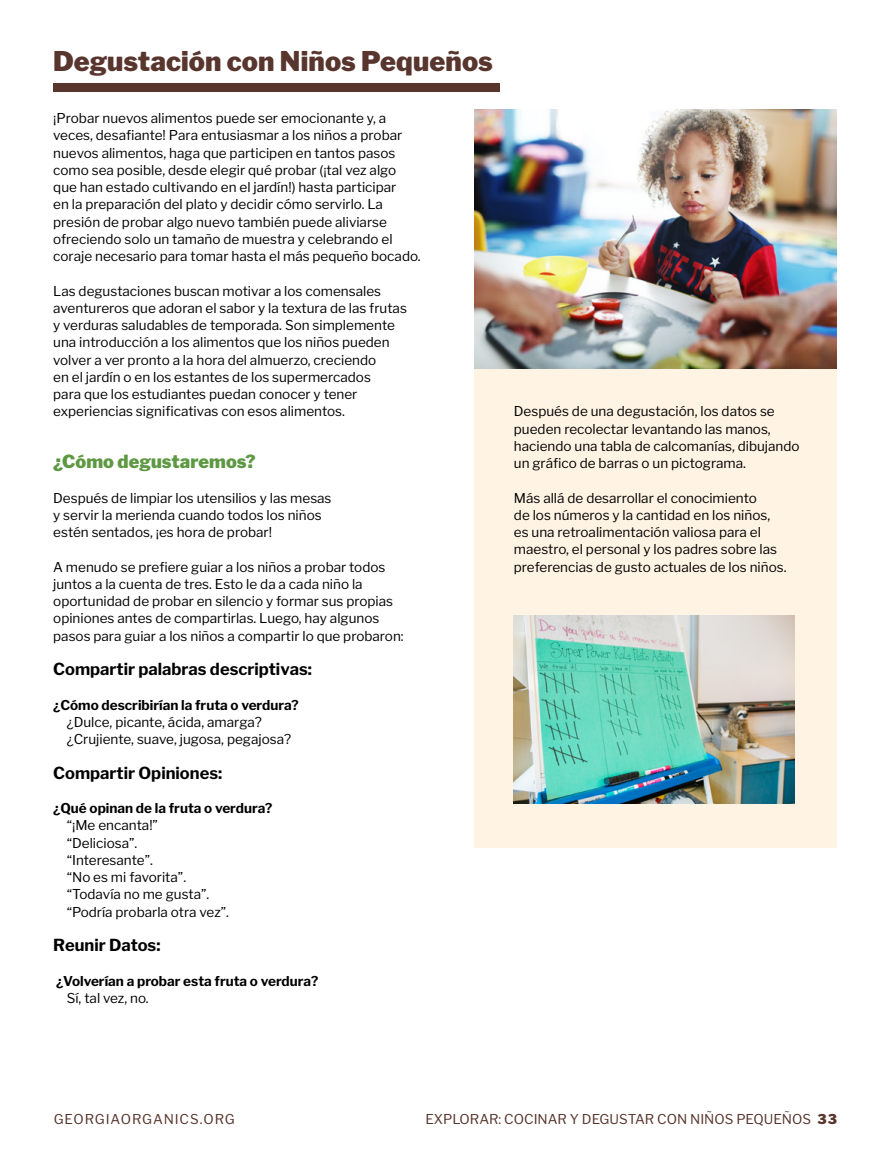
<style>
.page{position:relative;width:891px;height:1161px;background:#fff}
.page>*{position:absolute;margin:0;border:0;box-sizing:border-box;transform-origin:0 0}
.t1{font:900 27px "Libre Franklin";letter-spacing:.005em;color:#58362e}
.t2{font:900 18px "Libre Franklin";letter-spacing:.005em;color:#5d9842}
.t3{font:700 16.5px "Libre Franklin";color:#000}
.t4{font:13.5px/17.2px "Libre Franklin";color:#000}
.t5{font:700 13.5px "Libre Franklin";color:#000}
.t6{font:13.5px "Libre Franklin";color:#58362e}
.t7{font:13.5px "Libre Franklin";letter-spacing:.06em;color:#58362e}
.s1{font-weight:900}
</style>
<div class="page">
<div style="left:475px;top:364px;width:362px;height:484px;background:#fff3e3"></div>
<img style="left:475px;top:110px;width:362px;height:258px">
<img style="left:514px;top:616px;width:281px;height:187px">
<div style="left:53px;top:83px;width:447px;height:8px;background:#58362e"></div>
<h1 class="t1" style="left:53px;top:45px;width:441px">Degustación con Niños Pequeños</h1>
<p class="t4" style="left:53px;top:109px;width:369px">¡Probar nuevos alimentos puede ser emocionante y, a veces, desafiante! Para entusiasmar a los niños a probar nuevos alimentos, haga que participen en tantos pasos como sea posible, desde elegir qué probar (¡tal vez algo que han estado cultivando en el jardín!) hasta participar<br>en la preparación del plato y decidir cómo servirlo. La presión de probar algo nuevo también puede aliviarse ofreciendo solo un tamaño de muestra y celebrando el coraje necesario para tomar hasta el más pequeño bocado.</p>
<p class="t4" style="left:53px;top:282px;width:355px">Las degustaciones buscan motivar a los comensales aventureros que adoran el sabor y la textura de las frutas y verduras saludables de temporada. Son simplemente una introducción a los alimentos que los niños pueden volver a ver pronto a la hora del almuerzo, creciendo<br>en el jardín o en los estantes de los supermercados<br>para que los estudiantes puedan conocer y tener experiencias significativas con esos alimentos.</p>
<h2 class="t2" style="left:53px;top:451px;width:204px">¿Cómo degustaremos?</h2>
<p class="t4" style="left:53px;top:489px;width:280px">Después de limpiar los utensilios y las mesas y servir la merienda cuando todos los niños estén sentados, ¡es hora de probar!</p>
<p class="t4" style="left:53px;top:558px;width:352px">A menudo se prefiere guiar a los niños a probar todos juntos a la cuenta de tres. Esto le da a cada niño la oportunidad de probar en silencio y formar sus propias opiniones antes de compartirlas. Luego, hay algunos pasos para guiar a los niños a compartir lo que probaron:</p>
<p class="t3" style="left:53px;top:659px;width:260px">Compartir palabras descriptivas:</p>
<p class="t5" style="left:53px;top:696px;width:247px">¿Cómo describirían la fruta o verdura?</p>
<p class="t4" style="left:67px;top:713px;width:226px">¿Dulce, picante, ácida, amarga? ¿Crujiente, suave, jugosa, pegajosa?</p>
<p class="t3" style="left:53px;top:763px;width:170px">Compartir Opiniones:</p>
<p class="t5" style="left:53px;top:800px;width:221px">¿Qué opinan de la fruta o verdura?</p>
<p class="t4" style="left:67px;top:817px;width:164px">“¡Me encanta!” “Deliciosa”.<br>“Interesante”.<br>“No es mi favorita”. “Todavía no me gusta”. “Podría probarla otra vez”.</p>
<p class="t3" style="left:53px;top:935px;width:109px">Reunir Datos:</p>
<p class="t5" style="left:56px;top:972px;width:264px">¿Volverían a probar esta fruta o verdura?</p>
<p class="t4" style="left:67px;top:989px;width:83px">Sí, tal vez, no.</p>
<p class="t4" style="left:514px;top:403px;width:287px">Después de una degustación, los datos se pueden recolectar levantando las manos, haciendo una tabla de calcomanías, dibujando un gráfico de barras o un pictograma.</p>
<p class="t4" style="left:514px;top:489px;width:274px">Más allá de desarrollar el conocimiento<br>de los números y la cantidad en los niños, es una retroalimentación valiosa para el maestro, el personal y los padres sobre las preferencias de gusto actuales de los niños.</p>
<p class="t7" style="left:54px;top:1110px;width:183px">GEORGIAORGANICS.ORG</p>
<p class="t6" style="left:425px;top:1110px;width:413px">EXPLORAR: COCINAR Y DEGUSTAR CON NIÑOS PEQUEÑOS <span class="s1">33</span></p>
</div>
